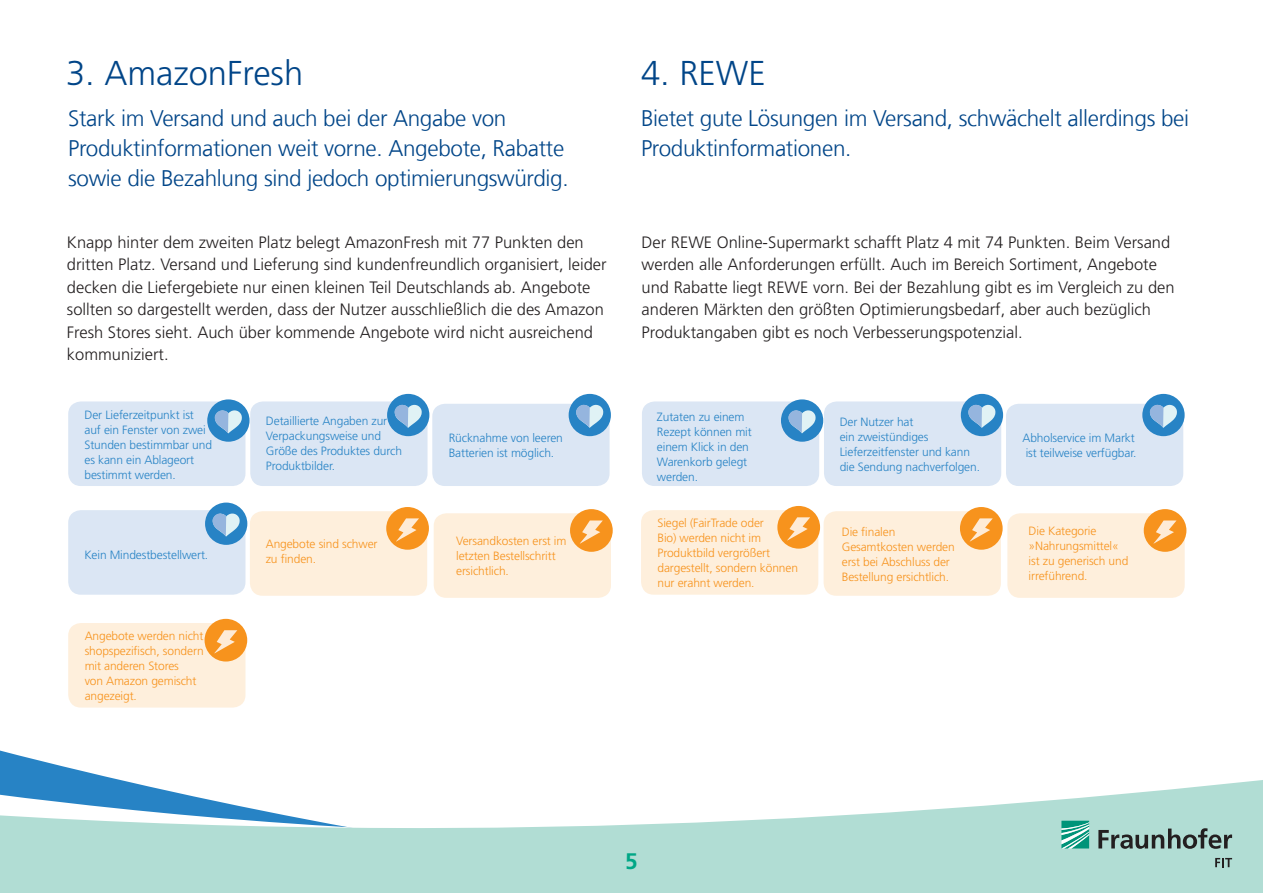
<style>
.page{position:relative;width:1263px;height:893px;background:#fff}
.page>*{position:absolute;margin:0;border:0;box-sizing:border-box;transform-origin:0 0}
.t1{font:300 34.5px "Frutiger";color:#014588}
.t2{font:300 22.5px/30px "Frutiger LT Com";letter-spacing:-.015em;color:#014588}
.t3{font:700 22.5px "Frutiger";color:#00a786}
.t4{font:300 16.5px/22.5px "Frutiger";color:#231f20}
.t5{font:300 12px/15px "Frutiger";letter-spacing:-.01em;color:#2783c5}
.t6{font:300 12px/15px "Frutiger";letter-spacing:-.01em;color:#f7931d}
</style>
<div class="page">
<svg style="left:0;top:753px;width:1263px;height:140px;fill:#b1ddd4"></svg>
<svg style="left:1061px;top:821px;width:28px;height:27px"></svg>
<svg style="left:1098px;top:828px;width:134px;height:21px;background:#7d9893"></svg>
<svg style="left:1215px;top:858px;width:17px;height:9px"></svg>
<div style="left:68px;top:401px;width:177px;height:85px;background:#dbe6f4;border-radius:13px"></div>
<div style="left:250px;top:401px;width:177px;height:85px;background:#dbe6f4;border-radius:13px"></div>
<div style="left:432px;top:404px;width:178px;height:82px;background:#dbe6f4;border-radius:13px"></div>
<div style="left:250px;top:511px;width:177px;height:85px;background:#feefdc;border-radius:13px"></div>
<div style="left:386px;top:507px;width:43px;height:43px;background:#f7931d;border-radius:50%"></div>
<svg style="left:396px;top:518px;width:23px;height:23px"></svg>
<div style="left:434px;top:513px;width:177px;height:85px;background:#feefdc;border-radius:13px"></div>
<div style="left:570px;top:509px;width:43px;height:43px;background:#f7931d;border-radius:50%"></div>
<svg style="left:580px;top:520px;width:23px;height:24px"></svg>
<div style="left:68px;top:623px;width:177px;height:85px;background:#feefdc;border-radius:13px"></div>
<div style="left:205px;top:619px;width:42px;height:42px;background:#f7931d;border-radius:50%"></div>
<svg style="left:214px;top:630px;width:23px;height:23px"></svg>
<div style="left:207px;top:399px;width:43px;height:43px;background:#2783c5;border-radius:50%"></div>
<svg style="left:215px;top:410px;width:27px;height:23px"></svg>
<div style="left:387px;top:394px;width:42px;height:42px;background:#2783c5;border-radius:50%"></div>
<svg style="left:394px;top:404px;width:28px;height:24px"></svg>
<div style="left:569px;top:394px;width:42px;height:42px;background:#2783c5;border-radius:50%"></div>
<svg style="left:576px;top:404px;width:27px;height:24px"></svg>
<div style="left:68px;top:510px;width:177px;height:85px;background:#dbe6f4;border-radius:13px"></div>
<div style="left:205px;top:503px;width:42px;height:42px;background:#2783c5;border-radius:50%"></div>
<svg style="left:212px;top:513px;width:28px;height:24px"></svg>
<div style="left:642px;top:401px;width:177px;height:85px;background:#dbe6f4;border-radius:13px"></div>
<div style="left:824px;top:401px;width:177px;height:85px;background:#dbe6f4;border-radius:13px"></div>
<div style="left:1006px;top:404px;width:177px;height:82px;background:#dbe6f4;border-radius:13px"></div>
<div style="left:824px;top:511px;width:177px;height:85px;background:#feefdc;border-radius:13px"></div>
<div style="left:960px;top:507px;width:43px;height:43px;background:#f7931d;border-radius:50%"></div>
<svg style="left:970px;top:518px;width:23px;height:23px"></svg>
<div style="left:1007px;top:513px;width:178px;height:85px;background:#feefdc;border-radius:13px"></div>
<div style="left:1144px;top:509px;width:42px;height:43px;background:#f7931d;border-radius:50%"></div>
<svg style="left:1153px;top:520px;width:23px;height:24px"></svg>
<div style="left:641px;top:510px;width:177px;height:85px;background:#feefdc;border-radius:13px"></div>
<div style="left:777px;top:506px;width:43px;height:42px;background:#f7931d;border-radius:50%"></div>
<svg style="left:787px;top:517px;width:23px;height:23px"></svg>
<div style="left:781px;top:399px;width:42px;height:43px;background:#2783c5;border-radius:50%"></div>
<svg style="left:788px;top:410px;width:27px;height:23px"></svg>
<div style="left:961px;top:394px;width:42px;height:42px;background:#2783c5;border-radius:50%"></div>
<svg style="left:968px;top:404px;width:27px;height:24px"></svg>
<div style="left:1142px;top:394px;width:42px;height:42px;background:#2783c5;border-radius:50%"></div>
<svg style="left:1150px;top:404px;width:27px;height:24px"></svg>
<h1 class="t1" style="left:66px;top:53px;width:239px">3. AmazonFresh</h1>
<h2 class="t2" style="left:68px;top:103px;width:502px">Stark im Versand und auch bei der Angabe von<br>Produktinformationen weit vorne. Angebote, Rabatte sowie die Bezahlung sind jedoch optimierungswürdig.</h2>
<p class="t4" style="left:67px;top:231px;width:541px">Knapp hinter dem zweiten Platz belegt AmazonFresh mit 77 Punkten den dritten Platz. Versand und Lieferung sind kundenfreundlich organisiert, leider decken die Liefergebiete nur einen kleinen Teil Deutschlands ab. Angebote sollten so dargestellt werden, dass der Nutzer ausschließlich die des Amazon Fresh Stores sieht. Auch über kommende Angebote wird nicht ausreichend kommuniziert.</p>
<p class="t5" style="left:85px;top:407px;width:129px">Der Lieferzeitpunkt ist auf ein Fenster von zwei<br>Stunden bestimmbar und es kann ein Ablageort bestimmt werden.</p>
<p class="t5" style="left:266px;top:413px;width:138px">Detaillierte Angaben zur<br>Verpackungsweise und<br>Größe des Produktes durch<br>Produktbilder.</p>
<p class="t5" style="left:449px;top:430px;width:116px">Rücknahme von leeren<br>Batterien ist möglich.</p>
<p class="t5" style="left:84px;top:547px;width:125px">Kein Mindestbestellwert.</p>
<p class="t6" style="left:85px;top:629px;width:121px">Angebote werden nicht shopspezifisch, sondern mit anderen Stores<br>von Amazon gemischt angezeigt.</p>
<p class="t6" style="left:266px;top:536px;width:113px">Angebote sind schwer zu finden.</p>
<p class="t6" style="left:456px;top:533px;width:112px">Versandkosten erst im letzten Bestellschritt ersichtlich.</p>
<h1 class="t1" style="left:641px;top:53px;width:126px">4. REWE</h1>
<h2 class="t2" style="left:641px;top:104px;width:549px">Bietet gute Lösungen im Versand, schwächelt allerdings bei<br>Produktinformationen.</h2>
<p class="t4" style="left:642px;top:231px;width:534px">Der REWE Online-Supermarkt schafft Platz 4 mit 74 Punkten. Beim Versand werden alle Anforderungen erfüllt. Auch im Bereich Sortiment, Angebote und Rabatte liegt REWE vorn. Bei der Bezahlung gibt es im Vergleich zu den anderen Märkten den größten Optimierungsbedarf, aber auch bezüglich Produktangaben gibt es noch Verbesserungspotenzial.</p>
<p class="t5" style="left:657px;top:409px;width:96px">Zutaten zu einem<br>Rezept können mit einem Klick in den<br>Warenkorb gelegt werden.</p>
<p class="t5" style="left:840px;top:414px;width:142px">Der Nutzer hat<br>ein zweistündiges<br>Lieferzeitfenster und kann die Sendung nachverfolgen.</p>
<p class="t5" style="left:1022px;top:430px;width:116px">Abholservice im Markt ist teilweise verfügbar.</p>
<p class="t6" style="left:657px;top:516px;width:142px">Siegel (FairTrade oder<br>Bio) werden nicht im<br>Produktbild vergrößert dargestellt, sondern können nur erahnt werden.</p>
<p class="t6" style="left:842px;top:524px;width:114px">Die finalen<br>Gesamtkosten werden erst bei Abschluss der<br>Bestellung ersichtlich.</p>
<p class="t6" style="left:1029px;top:524px;width:101px">Die Kategorie »Nahrungsmittel« ist zu generisch und irreführend.</p>
<h2 class="t3" style="left:625px;top:848px;width:14px">5</h2>
</div>
